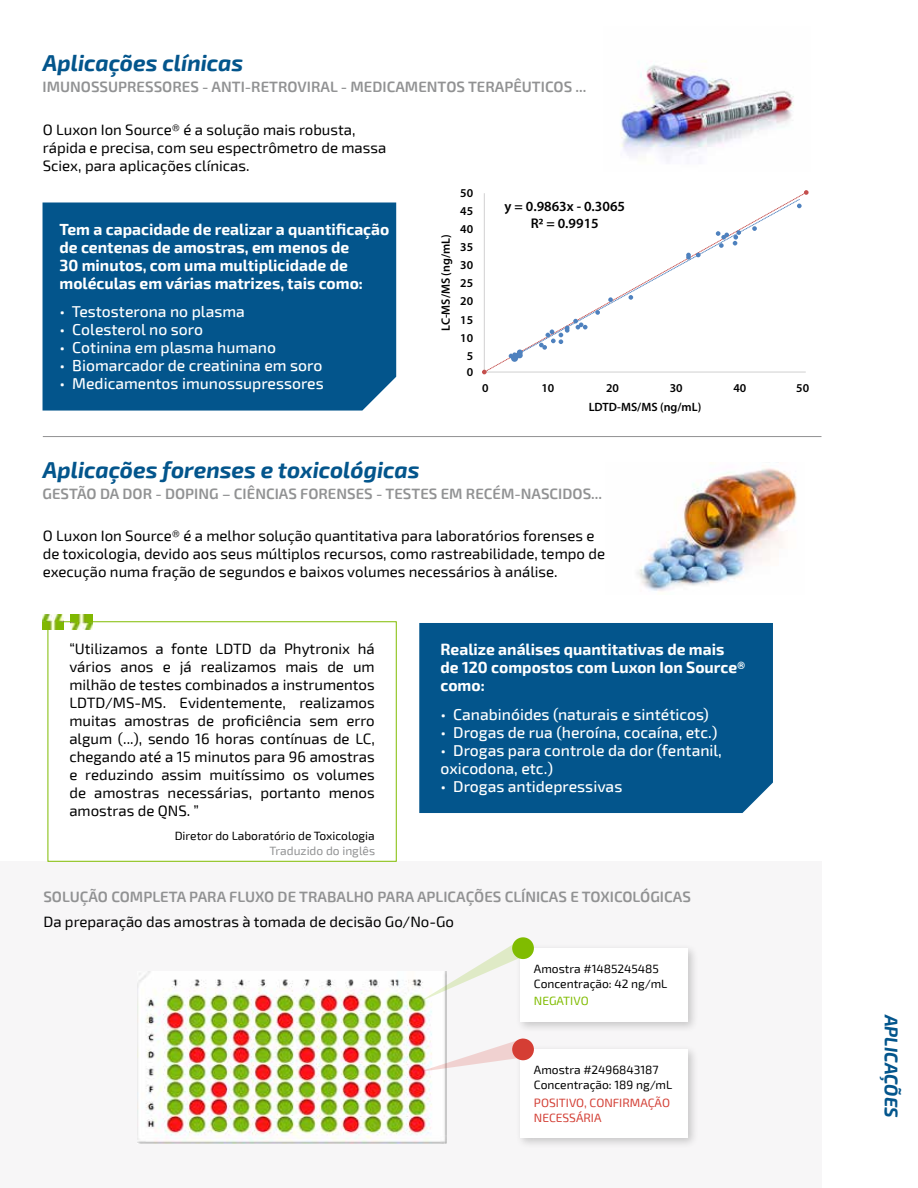
<style>
.page{position:relative;width:918px;height:1188px;background:#fff}
.page>*{position:absolute;margin:0;border:0;box-sizing:border-box;transform-origin:0 0}
.t1{font:italic 700 22.5px "Exo 2";color:#03558c}
.t2{font:italic 700 18px "Exo 2";letter-spacing:-.005em;color:#03558c}
.t3{font:500 15.75px/18px "Exo 2";color:#fff}
.t4{font:700 15.75px/18px "Exo 2";color:#fff}
.t5{font:15px/18px "Exo 2";color:#000}
.t6{font:600 15px "Exo 2";color:#919293}
.t7{font:600 14.1px/17px "Myriad Pro";color:#000;text-align:center}
.t8{font:12px/15px "Exo 2";color:#000}
.t9{font:600 12px "Myriad Pro";color:#000}
.t10{font:12px/15px "Exo 2";color:#d33f35}
.t11{font:12px "Exo 2";color:#919293}
.t12{font:12px "Exo 2";color:#80bc00}
</style>
<div class="page">
<div style="left:1px;top:862px;width:821px;height:326px;background:#f7f6f7"></div>
<img style="left:138px;top:971px;width:308px;height:173px">
<svg style="left:418px;top:944px;width:97px;height:58px"></svg>
<div style="left:515px;top:943px;width:184px;height:90px;background:#000;opacity:.2"></div>
<div style="left:520px;top:948px;width:168px;height:74px;background:#fff"></div>
<div style="left:512px;top:937px;width:22px;height:22px;background:#80bc00;border-radius:50%"></div>
<svg style="left:418px;top:1039px;width:102px;height:33px"></svg>
<div style="left:515px;top:1044px;width:184px;height:105px;background:#000;opacity:.2"></div>
<div style="left:520px;top:1049px;width:168px;height:89px;background:#fff"></div>
<div style="left:512px;top:1039px;width:22px;height:21px;background:#d53e34;border-radius:50%"></div>
<div style="left:419px;top:623px;width:354px;height:190px;background:#03558c"></div>
<div style="left:48px;top:622px;width:348px;height:240px;border:1px solid #80bc00"></div>
<img style="left:71px;top:614px;width:21px;height:15px">
<img style="left:42px;top:614px;width:22px;height:15px">
<img style="left:637px;top:468px;width:160px;height:123px">
<hr style="left:43px;top:436px;width:779px;height:1px;background:#919293">
<img style="left:620px;top:61px;width:174px;height:101px">
<div style="left:43px;top:203px;width:353px;height:208px;background:#03558c"></div>
<svg style="left:484px;top:193px;width:322px;height:180px"></svg>
<svg style="left:516px;top:199px;width:284px;height:157px"></svg>
<svg style="left:686px;top:253px;width:15px;height:7px"></svg>
<svg style="left:716px;top:230px;width:25px;height:18px"></svg>
<svg style="left:752px;top:226px;width:5px;height:5px"></svg>
<svg style="left:629px;top:295px;width:4px;height:5px"></svg>
<svg style="left:797px;top:204px;width:5px;height:4px"></svg>
<svg style="left:804px;top:190px;width:5px;height:5px"></svg>
<svg style="left:608px;top:297px;width:5px;height:5px"></svg>
<svg style="left:595px;top:310px;width:5px;height:5px"></svg>
<svg style="left:539px;top:319px;width:49px;height:31px"></svg>
<div style="left:511px;top:355px;width:7px;height:7px;background:#4e81be;border-radius:50%"></div>
<svg style="left:509px;top:350px;width:14px;height:8px"></svg>
<svg style="left:482px;top:370px;width:5px;height:4px"></svg>
<h1 class="t1" style="left:43px;top:50px;width:202px">Aplicações clínicas</h1>
<p class="t6" style="left:43px;top:78px;width:545px">IMUNOSSUPRESSORES - ANTI-RETROVIRAL - MEDICAMENTOS TERAPÊUTICOS ...</p>
<p class="t5" style="left:43px;top:121px;width:345px">O Luxon Ion Source® é a solução mais robusta, rápida e precisa, com seu espectrômetro de massa<br>Sciex, para aplicações clínicas.</p>
<p class="t9" style="left:460px;top:185px;width:14px">50</p>
<p class="t7" style="left:505px;top:198px;width:122px">y = 0.9863x - 0.3065<br>R2 = 0.9915</p>
<p class="t9" style="left:460px;top:203px;width:14px">45</p>
<p class="t4" style="left:60px;top:221px;width:331px">Tem a capacidade de realizar a quantificação de centenas de amostras, em menos de<br>30 minutos, com uma multiplicidade de moléculas em várias matrizes, tais como:</p>
<p class="t3" style="left:60px;top:303px;width:187px">• Testosterona no plasma</p>
<p class="t3" style="left:60px;top:321px;width:145px">• Colesterol no soro</p>
<p class="t3" style="left:60px;top:339px;width:218px">• Cotinina em plasma humano</p>
<p class="t3" style="left:60px;top:357px;width:264px">• Biomarcador de creatinina em soro</p>
<p class="t3" style="left:60px;top:375px;width:266px">• Medicamentos imunossupressores</p>
<p class="t9" style="left:482px;top:380px;width:8px">0</p>
<p class="t9" style="left:541px;top:380px;width:14px">10</p>
<p class="t9" style="left:606px;top:380px;width:14px">20</p>
<p class="t9" style="left:670px;top:380px;width:14px">30</p>
<p class="t9" style="left:733px;top:380px;width:14px">40</p>
<p class="t9" style="left:796px;top:380px;width:14px">50</p>
<p class="t9" style="left:460px;top:221px;width:14px">40</p>
<p class="t9" style="left:438px;top:331px;width:98px;rotate:-90deg">LC-MS/MS (ng/mL)</p>
<p class="t9" style="left:460px;top:240px;width:14px">35</p>
<p class="t9" style="left:460px;top:258px;width:14px">30</p>
<p class="t9" style="left:460px;top:276px;width:14px">25</p>
<p class="t9" style="left:460px;top:294px;width:14px">20</p>
<p class="t9" style="left:460px;top:312px;width:14px">15</p>
<p class="t9" style="left:460px;top:330px;width:14px">10</p>
<p class="t9" style="left:467px;top:348px;width:8px">5</p>
<p class="t9" style="left:467px;top:364px;width:8px">0</p>
<p class="t9" style="left:589px;top:399px;width:114px">LDTD-MS/MS (ng/mL)</p>
<h1 class="t1" style="left:43px;top:456px;width:378px">Aplicações forenses e toxicológicas</h1>
<p class="t6" style="left:43px;top:485px;width:561px">GESTÃO DA DOR - DOPING – CIÊNCIAS FORENSES - TESTES EM RECÉM-NASCIDOS...</p>
<p class="t5" style="left:43px;top:527px;width:564px">O Luxon Ion Source® é a melhor solução quantitativa para laboratórios forenses e de toxicologia, devido aos seus múltiplos recursos, como rastreabilidade, tempo de execução numa fração de segundos e baixos volumes necessários à análise.</p>
<p class="t5" style="left:69px;top:640px;width:307px;text-align:justify">“Utilizamos a fonte LDTD da Phytronix há vários anos e já realizamos mais de um milhão de testes combinados a instrumentos LDTD/MS-MS. Evidentemente, realizamos muitas amostras de proficiência sem erro algum (...), sendo 16 horas contínuas de LC, chegando até a 15 minutos para 96 amostras e reduzindo assim muitíssimo os volumes de amostras necessárias, portanto menos amostras de QNS. ”</p>
<p class="t8" style="left:175px;top:828px;width:202px">Diretor do Laboratório de Toxicologia</p>
<p class="t11" style="left:270px;top:844px;width:107px">Traduzido do inglês</p>
<p class="t4" style="left:441px;top:641px;width:306px">Realize análises quantitativas de mais de 120 compostos com Luxon Ion Source® como:</p>
<p class="t3" style="left:441px;top:706px;width:270px">• Canabinóides (naturais e sintéticos)</p>
<p class="t3" style="left:441px;top:724px;width:278px">• Drogas de rua (heroína, cocaína, etc.)</p>
<p class="t3" style="left:441px;top:742px;width:283px">• Drogas para controle da dor (fentanil, oxicodona, etc.)</p>
<p class="t3" style="left:441px;top:778px;width:183px">• Drogas antidepressivas</p>
<p class="t6" style="left:43px;top:887px;width:649px">SOLUÇÃO COMPLETA PARA FLUXO DE TRABALHO PARA APLICAÇÕES CLÍNICAS E TOXICOLÓGICAS</p>
<p class="t5" style="left:43px;top:913px;width:412px">Da preparação das amostras à tomada de decisão Go/No-Go</p>
<p class="t8" style="left:534px;top:962px;width:135px">Amostra #1485245485<br>Concentração: 42 ng/mL</p>
<p class="t12" style="left:534px;top:994px;width:56px">NEGATIVO</p>
<p class="t8" style="left:534px;top:1063px;width:140px">Amostra #2496843187<br>Concentração: 189 ng/mL</p>
<p class="t10" style="left:534px;top:1095px;width:138px">POSITIVO, CONFIRMAÇÃO<br>NECESSÁRIA</p>
<p class="t2" style="left:902px;top:1015px;width:104px;rotate:90deg">APLICAÇÕES</p>
</div>
